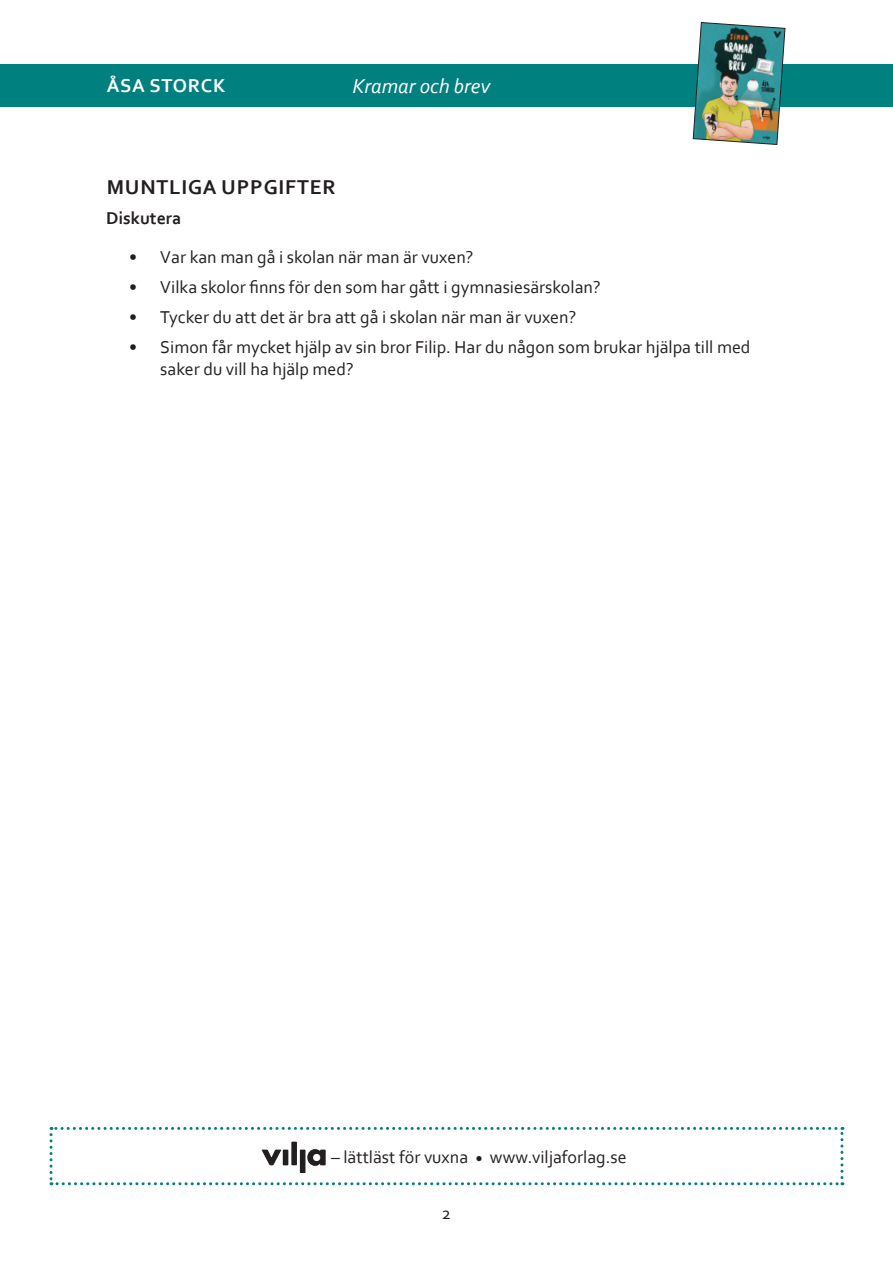
<style>
.page{position:relative;width:893px;height:1263px;background:#fff}
.page>*{position:absolute;margin:0;border:0;box-sizing:border-box;transform-origin:0 0}
.Huvudrubrik{font:700 21px "Corbel";letter-spacing:.04em;color:#231f20}
.t1{font:italic 21px "Corbel";color:#fff}
.t2{font:700 19.5px "Corbel";letter-spacing:.04em;color:#fff}
.t3{font:18px/21.6px "Corbel";color:#231f20}
.Underrubrik{font:700 18px "Corbel";color:#231f20}
</style>
<div class="page">
<div style="left:0;top:64px;width:893px;height:42px;background:#00807f"></div>
<img style="left:693px;top:22px;width:92px;height:123px">
<svg style="left:50px;top:1127px;width:793px;height:58px"></svg>
<p class="t2" style="left:107px;top:74px;width:120px">ÅSA STORCK</p>
<p class="t1" style="left:352px;top:73px;width:139px">Kramar och brev</p>
<p class="Huvudrubrik" style="left:107px;top:174px;width:230px">MUNTLIGA UPPGIFTER</p>
<p class="Underrubrik" style="left:106px;top:207px;width:77px">Diskutera</p>
<p class="t3" style="left:129px;top:246px;width:346px">• Var kan man gå i skolan när man är vuxen?</p>
<p class="t3" style="left:129px;top:276px;width:473px">• Vilka skolor finns för den som har gått i gymnasiesärskolan?</p>
<p class="t3" style="left:129px;top:306px;width:449px">• Tycker du att det är bra att gå i skolan när man är vuxen?</p>
<p class="t3" style="left:160px;top:336px;width:592px;text-indent:-31px">• Simon får mycket hjälp av sin bror Filip. Har du någon som brukar hjälpa till med saker du vill ha hjälp med?</p>
<p class="t3" style="left:331px;top:1145px;width:297px">– lättläst för vuxna <sub>•</sub> www.viljaforlag.se</p>
<p class="t3" style="left:442px;top:1202px;width:11px">2</p>
</div>
